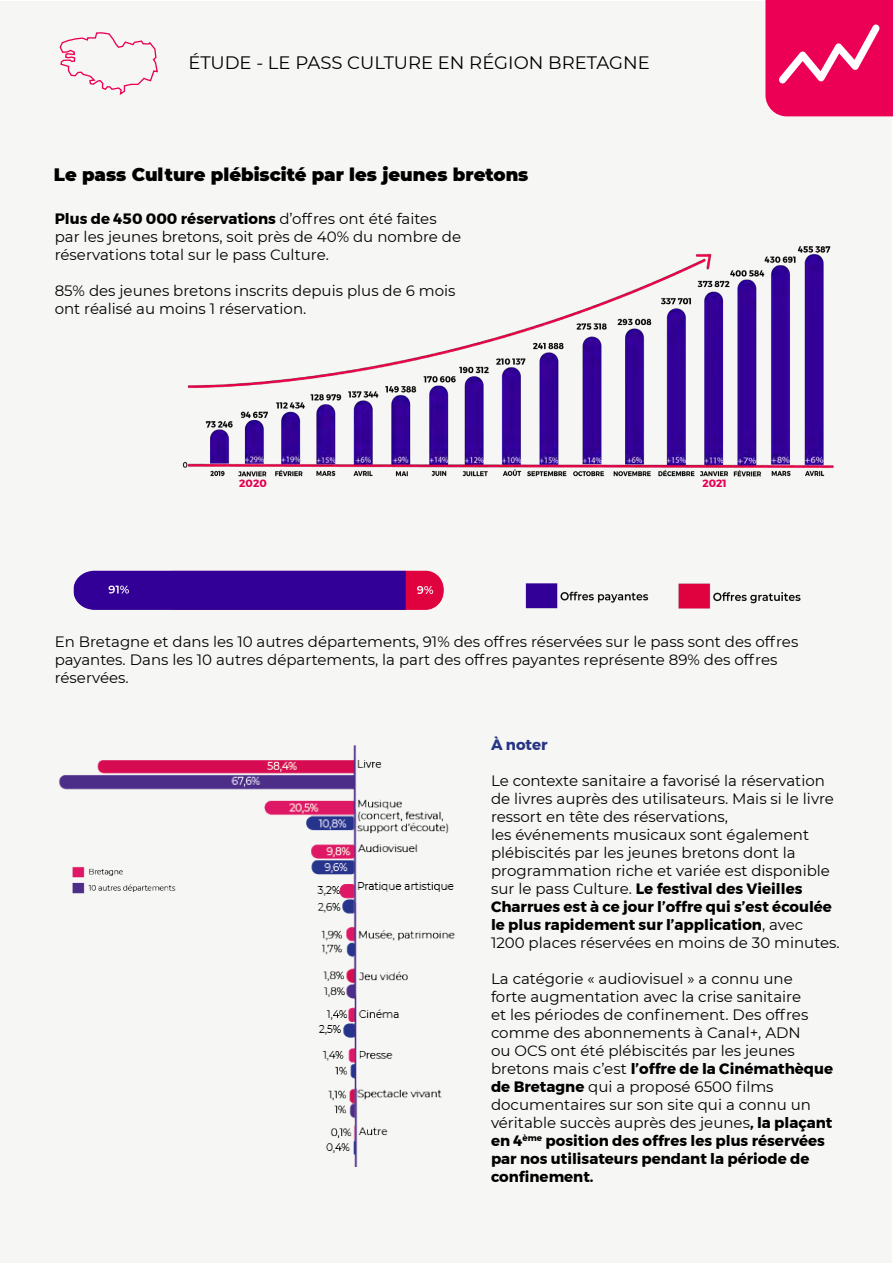
<style>
.page{position:relative;width:893px;height:1263px;background:#fff}
.page>*{position:absolute;margin:0;border:0;box-sizing:border-box;transform-origin:0 0}
.t1{font:900 18px "Montserrat";color:#000}
.t2{font:18px "Montserrat";color:#000}
.t3{font:15px/18px "Montserrat";color:#000}
.t4{font:700 15px "Montserrat";color:#283583}
.t5{font:700 10.5px "Montserrat";color:#e50051}
.s1{font-weight:700}
</style>
<div class="page">
<div style="left:1px;top:1px;width:891px;height:1261px;background:#f6f6f4"></div>
<svg style="left:765px;top:0;width:128px;height:116px;background:#ec1764"></svg>
<svg style="left:59px;top:32px;width:99px;height:63px"></svg>
<img style="left:182px;top:246px;width:652px;height:231px">
<img style="left:59px;top:745px;width:396px;height:421px">
<img style="left:73px;top:570px;width:371px;height:40px">
<img style="left:678px;top:583px;width:123px;height:26px">
<img style="left:525px;top:583px;width:124px;height:26px">
<img style="left:65px;top:856px;width:129px;height:46px">
<p class="t2" style="left:188px;top:50px;width:463px">ÉTUDE - LE PASS CULTURE EN RÉGION BRETAGNE</p>
<p class="t1" style="left:54px;top:161px;width:476px">Le pass Culture plébiscité par les jeunes bretons</p>
<p class="t3" style="left:55px;top:209px;width:408px"><span class="s1">Plus de 450 000 réservations</span> d’offres ont été faites par les jeunes bretons, soit près de 40% du nombre de réservations total sur le pass Culture.</p>
<p class="t3" style="left:55px;top:281px;width:402px">85% des jeunes bretons inscrits depuis plus de 6 mois ont réalisé au moins 1 réservation.</p>
<p class="t5" style="left:239px;top:475px;width:29px">2020</p>
<p class="t5" style="left:702px;top:475px;width:26px">2021</p>
<p class="t3" style="left:55px;top:632px;width:745px">En Bretagne et dans les 10 autres départements, 91% des offres réservées sur le pass sont des offres payantes. Dans les 10 autres départements, la part des offres payantes représente 89% des offres réservées.</p>
<p class="t4" style="left:491px;top:733px;width:58px">À noter</p>
<p class="t3" style="left:491px;top:771px;width:350px">Le contexte sanitaire a favorisé la réservation de livres auprès des utilisateurs. Mais si le livre ressort en tête des réservations,<br>les événements musicaux sont également plébiscités par les jeunes bretons dont la programmation riche et variée est disponible sur le pass Culture. <span class="s1">Le festival des Vieilles Charrues est à ce jour l’offre qui s’est écoulée le plus rapidement sur l’application</span>, avec 1200 places réservées en moins de 30 minutes.</p>
<p class="t3" style="left:491px;top:969px;width:344px">La catégorie « audiovisuel » a connu une<br>forte augmentation avec la crise sanitaire<br>et les périodes de confinement. Des offres comme des abonnements à Canal+, ADN<br>ou OCS ont été plébiscités par les jeunes bretons mais c’est <span class="s1">l’offre de la Cinémathèque de Bretagne</span> qui a proposé 6500 films documentaires sur son site qui a connu un véritable succès auprès des jeunes<span class="s1">, la plaçant en 4</span><sup>ème</sup> <span class="s1">position des offres les plus réservées par nos utilisateurs pendant la période de confinement.</span></p>
</div>
